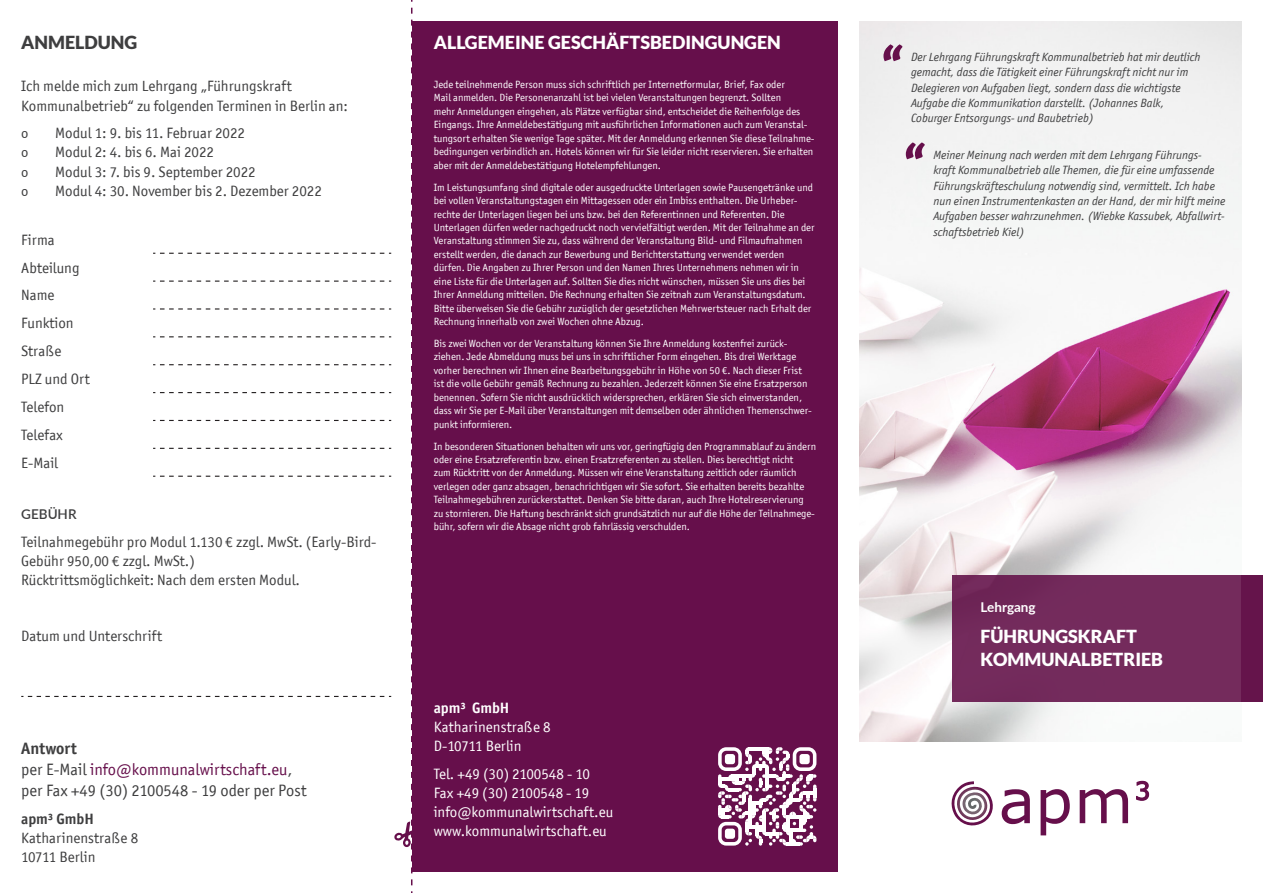
<style>
.page{position:relative;width:1263px;height:893px;background:#fff}
.page>*{position:absolute;margin:0;border:0;box-sizing:border-box;transform-origin:0 0}
.t1{font:italic 900 54px "Lato";color:#660f4b}
.t2{font:900 18px/23.1px "Lato";color:#fff}
.t3{font:900 18px "Lato";color:#3e3e3f}
.t4{font:16.5px/21.1px "Officina San ITC";color:#3e3e3f}
.t5{font:15px/19.2px "Officina San ITC";color:#3e3e3f}
.white_base{font:15px/19.2px "Officina San ITC";color:#fff}
.t6{font:15px "Officina Sans EF";color:#3e3e3f}
.t7{font:700 13.5px "Lato";color:#fff}
.t8{font:600 13.5px "Lato";color:#3e3e3f}
.klein_Zitat{font:italic 12px/15.3px "Officina San ITC";color:#3e3e3f}
.agb_white{font:10.5px/13.5px "Officina San ITC";color:#fff}
.s1{font-weight:700}
.s2{color:#660f4b}
</style>
<div class="page">
<div style="left:412px;top:21px;width:426px;height:851px;background:#660f4b"></div>
<svg style="left:21px;top:0;width:391px;height:893px"></svg>
<img style="left:859px;top:21px;width:383px;height:721px">
<svg style="left:1002px;top:789px;width:28px;height:35px"></svg>
<svg style="left:1040px;top:789px;width:30px;height:46px"></svg>
<svg style="left:1080px;top:789px;width:48px;height:34px"></svg>
<svg style="left:1136px;top:781px;width:13px;height:20px"></svg>
<svg style="left:951px;top:781px;width:42px;height:45px"></svg>
<svg style="left:718px;top:747px;width:98px;height:99px"></svg>
<div style="left:1242px;top:575px;width:21px;height:127px;background:#65144b"></div>
<div style="left:952px;top:575px;width:290px;height:127px;background:#742b5c"></div>
<p class="t3" style="left:21px;top:31px;width:118px">ANMELDUNG</p>
<p class="t2" style="left:434px;top:30px;width:349px">ALLGEMEINE GESCHÄFTSBEDINGUNGEN</p>
<p class="t5" style="left:21px;top:77px;width:328px">Ich melde mich zum Lehrgang „Führungskraft<br>Kommunalbetrieb“ zu folgenden Terminen in Berlin an:</p>
<p class="t6" style="left:21px;top:125px;width:9px">o</p>
<p class="t5" style="left:55px;top:123px;width:191px">Modul 1: 9. bis 11. Februar 2022</p>
<p class="t6" style="left:21px;top:144px;width:9px">o</p>
<p class="t5" style="left:55px;top:143px;width:160px">Modul 2: 4. bis 6. Mai 2022</p>
<p class="t6" style="left:21px;top:163px;width:9px">o</p>
<p class="t5" style="left:55px;top:162px;width:202px">Modul 3: 7. bis 9. September 2022</p>
<p class="t6" style="left:21px;top:182px;width:9px">o</p>
<p class="t5" style="left:55px;top:181px;width:268px">Modul 4: 30. November bis 2. Dezember 2022</p>
<p class="t5" style="left:21px;top:230px;width:35px">Firma</p>
<p class="t5" style="left:21px;top:258px;width:60px">Abteilung</p>
<p class="t5" style="left:21px;top:286px;width:35px">Name</p>
<p class="t5" style="left:21px;top:314px;width:54px">Funktion</p>
<p class="t5" style="left:21px;top:341px;width:42px">Straße</p>
<p class="t5" style="left:21px;top:369px;width:70px">PLZ und Ort</p>
<p class="t5" style="left:21px;top:397px;width:45px">Telefon</p>
<p class="t5" style="left:21px;top:425px;width:43px">Telefax</p>
<p class="t5" style="left:21px;top:453px;width:38px">E-Mail</p>
<h4 class="t8" style="left:21px;top:504px;width:57px">GEBÜHR</h4>
<p class="t5" style="left:21px;top:532px;width:357px">Teilnahmegebühr pro Modul 1.130 € zzgl. MwSt. (Early-Bird-<br>Gebühr 950,00 € zzgl. MwSt.)<br>Rücktrittsmöglichkeit: Nach dem ersten Modul.</p>
<p class="t5" style="left:21px;top:626px;width:142px">Datum und Unterschrift</p>
<p class="t4" style="left:21px;top:737px;width:287px"><span class="s1">Antwort<br></span>per E-Mail <span class="s2">info@kommunalwirtschaft.eu</span>, per Fax +49 (30) 2100548 - 19 oder per Post</p>
<p class="t5" style="left:21px;top:809px;width:118px"><span class="s1">apm³ GmbH<br></span>Katharinenstraße 8<br>10711 Berlin</p>
<p class="agb_white" style="left:434px;top:78px;width:382px">Jede teilnehmende Person muss sich schriftlich per Internetformular, Brief, Fax oder<br>Mail anmelden. Die Personenanzahl ist bei vielen Veranstaltungen begrenzt. Sollten<br>mehr Anmeldungen eingehen, als Plätze verfügbar sind, entscheidet die Reihenfolge des Eingangs. Ihre Anmeldebestätigung mit ausführlichen Informationen auch zum Veranstal&shy;tungsort erhalten Sie wenige Tage später. Mit der Anmeldung erkennen Sie diese Teilnahme&shy;bedingungen verbindlich an. Hotels können wir für Sie leider nicht reservieren. Sie erhalten aber mit der Anmeldebestätigung Hotelempfehlungen.</p>
<p class="agb_white" style="left:434px;top:180px;width:382px">Im Leistungsumfang sind digitale oder ausgedruckte Unterlagen sowie Pausengetränke und bei vollen Veranstaltungstagen ein Mittagessen oder ein Imbiss enthalten. Die Urheber&shy;rechte der Unterlagen liegen bei uns bzw. bei den Referentinnen und Referenten. Die Unterlagen dürfen weder nachgedruckt noch vervielfältigt werden. Mit der Teilnahme an der Veranstaltung stimmen Sie zu, dass während der Veranstaltung Bild- und Filmaufnahmen erstellt werden, die danach zur Bewerbung und Berichterstattung verwendet werden dürfen. Die Angaben zu Ihrer Person und den Namen Ihres Unternehmens nehmen wir in eine Liste für die Unterlagen auf. Sollten Sie dies nicht wünschen, müssen Sie uns dies bei Ihrer Anmeldung mitteilen. Die Rechnung erhalten Sie zeitnah zum Veranstaltungsdatum.<br>Bitte überweisen Sie die Gebühr zuzüglich der gesetzlichen Mehrwertsteuer nach Erhalt der Rechnung innerhalb von zwei Wochen ohne Abzug.</p>
<p class="agb_white" style="left:434px;top:337px;width:379px">Bis zwei Wochen vor der Veranstaltung können Sie Ihre Anmeldung kostenfrei zurück&shy;ziehen. Jede Abmeldung muss bei uns in schriftlicher Form eingehen. Bis drei Werktage vorher berechnen wir Ihnen eine Bearbeitungsgebühr in Höhe von 50 €. Nach dieser Frist ist die volle Gebühr gemäß Rechnung zu bezahlen. Jederzeit können Sie eine Ersatzperson benennen. Sofern Sie nicht ausdrücklich widersprechen, erklären Sie sich einverstanden, dass wir Sie per E-Mail über Veranstaltungen mit demselben oder ähnlichen Themenschwer&shy;punkt informieren.</p>
<p class="agb_white" style="left:434px;top:439px;width:384px">In besonderen Situationen behalten wir uns vor, geringfügig den Programmablauf zu ändern oder eine Ersatzreferentin bzw. einen Ersatzreferenten zu stellen. Dies berechtigt nicht<br>zum Rücktritt von der Anmeldung. Müssen wir eine Veranstaltung zeitlich oder räumlich verlegen oder ganz absagen, benachrichtigen wir Sie sofort. Sie erhalten bereits bezahlte Teilnahmegebühren zurückerstattet. Denken Sie bitte daran, auch Ihre Hotelreservierung<br>zu stornieren. Die Haftung beschränkt sich grundsätzlich nur auf die Höhe der Teilnahmege&shy;bühr, sofern wir die Absage nicht grob fahrlässig verschulden.</p>
<p class="white_base" style="left:434px;top:698px;width:118px"><span class="s1">apm³ GmbH<br></span>Katharinenstraße 8<br>D-10711 Berlin</p>
<p class="white_base" style="left:434px;top:764px;width:181px">Tel. +49 (30) 2100548 - 10<br>Fax +49 (30) 2100548 - 19 info@kommunalwirtschaft.eu www.kommunalwirtschaft.eu</p>
<h4 class="t1" style="left:879px;top:36px;width:22px">“</h4>
<p class="klein_Zitat" style="left:911px;top:49px;width:291px">Der Lehrgang Führungskraft Kommunalbetrieb hat mir deutlich gemacht, dass die Tätigkeit einer Führungskraft nicht nur im Delegieren von Aufgaben liegt, sondern dass die wichtigste Aufgabe die Kommunikation darstellt. (Johannes Balk, Coburger Entsorgungs- und Baubetrieb)</p>
<h4 class="t1" style="left:901px;top:134px;width:22px">“</h4>
<p class="klein_Zitat" style="left:933px;top:147px;width:293px">Meiner Meinung nach werden mit dem Lehrgang Führungs&shy;kraft Kommunalbetrieb alle Themen, die für eine umfassende Führungskräfteschulung notwendig sind, vermittelt. Ich habe nun einen Instrumentenkasten an der Hand, der mir hilft meine Aufgaben besser wahrzunehmen. (Wiebke Kassubek, Abfallwirt&shy;schaftsbetrieb Kiel)</p>
<h5 class="t7" style="left:980px;top:597px;width:57px">Lehrgang</h5>
<p class="t2" style="left:980px;top:624px;width:184px">FÜHRUNGSKRAFT<br>KOMMUNALBETRIEB</p>
</div>
